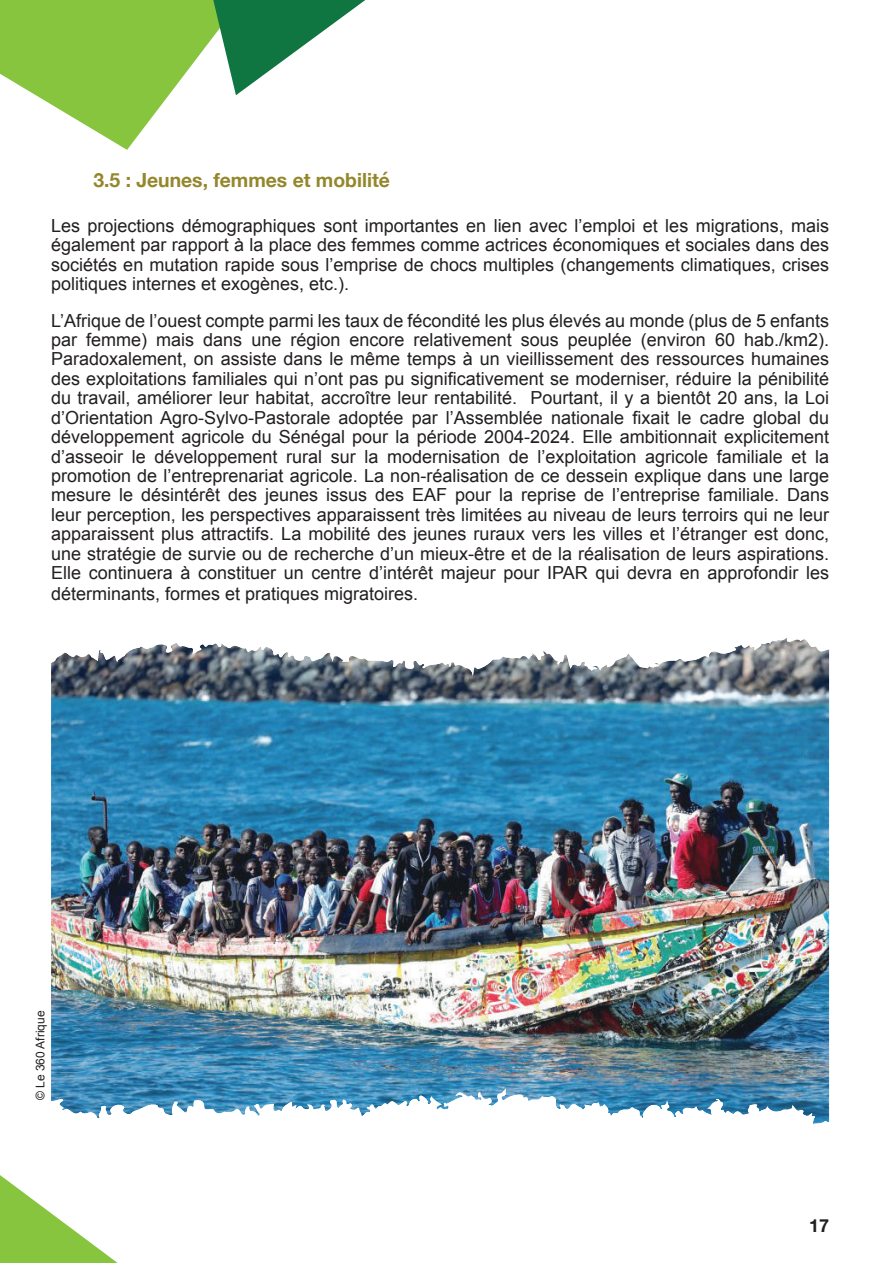
<style>
.page{position:relative;width:893px;height:1263px;background:#fff}
.page>*{position:absolute;margin:0;border:0;box-sizing:border-box;transform-origin:0 0}
.t1{font:700 19.5px "Helvetica Neue";color:#94872b}
.t2{font:18px/19.5px "Arial";color:#231f20;text-align:justify}
.t3{font:700 18px "Helvetica Neue";color:#231f20}
.t4{font:12px "Arial";color:#231f20}
</style>
<div class="page">
<img style="left:51px;top:643px;width:778px;height:481px">
<img style="left:266px;top:638px;width:558px;height:41px">
<svg style="left:0;top:1175px;width:118px;height:88px"></svg>
<svg style="left:0;top:0;width:365px;height:150px"></svg>
<p class="t1" style="left:94px;top:168px;width:298px">3.5 : Jeunes, femmes et mobilité</p>
<p class="t2" style="left:51px;top:216px;width:780px">Les projections démographiques sont importantes en lien avec l’emploi et les migrations, mais également par rapport à la place des femmes comme actrices économiques et sociales dans des sociétés en mutation rapide sous l’emprise de chocs multiples (changements climatiques, crises politiques internes et exogènes, etc.).</p>
<p class="t2" style="left:51px;top:311px;width:780px">L’Afrique de l’ouest compte parmi les taux de fécondité les plus élevés au monde (plus de 5 enfants par femme) mais dans une région encore relativement sous peuplée (environ 60 hab./km2).<br>Paradoxalement, on assiste dans le même temps à un vieillissement des ressources humaines des exploitations familiales qui n’ont pas pu significativement se moderniser, réduire la pénibilité du travail, améliorer leur habitat, accroître leur rentabilité. Pourtant, il y a bientôt 20 ans, la Loi d’Orientation Agro-Sylvo-Pastorale adoptée par l’Assemblée nationale fixait le cadre global du développement agricole du Sénégal pour la période 2004-2024. Elle ambitionnait explicitement d’asseoir le développement rural sur la modernisation de l’exploitation agricole familiale et la promotion de l’entreprenariat agricole. La non-réalisation de ce dessein explique dans une large mesure le désintérêt des jeunes issus des EAF pour la reprise de l’entreprise familiale. Dans leur perception, les perspectives apparaissent très limitées au niveau de leurs terroirs qui ne leur apparaissent plus attractifs. La mobilité des jeunes ruraux vers les villes et l’étranger est donc, une stratégie de survie ou de recherche d’un mieux-être et de la réalisation de leurs aspirations.<br>Elle continuera à constituer un centre d’intérêt majeur pour IPAR qui devra en approfondir les déterminants, formes et pratiques migratoires.</p>
<p class="t4" style="left:34px;top:1100px;width:91px;rotate:-90deg">© Le 360 Afrique</p>
<p class="t3" style="left:809px;top:1214px;width:22px">17</p>
</div>
